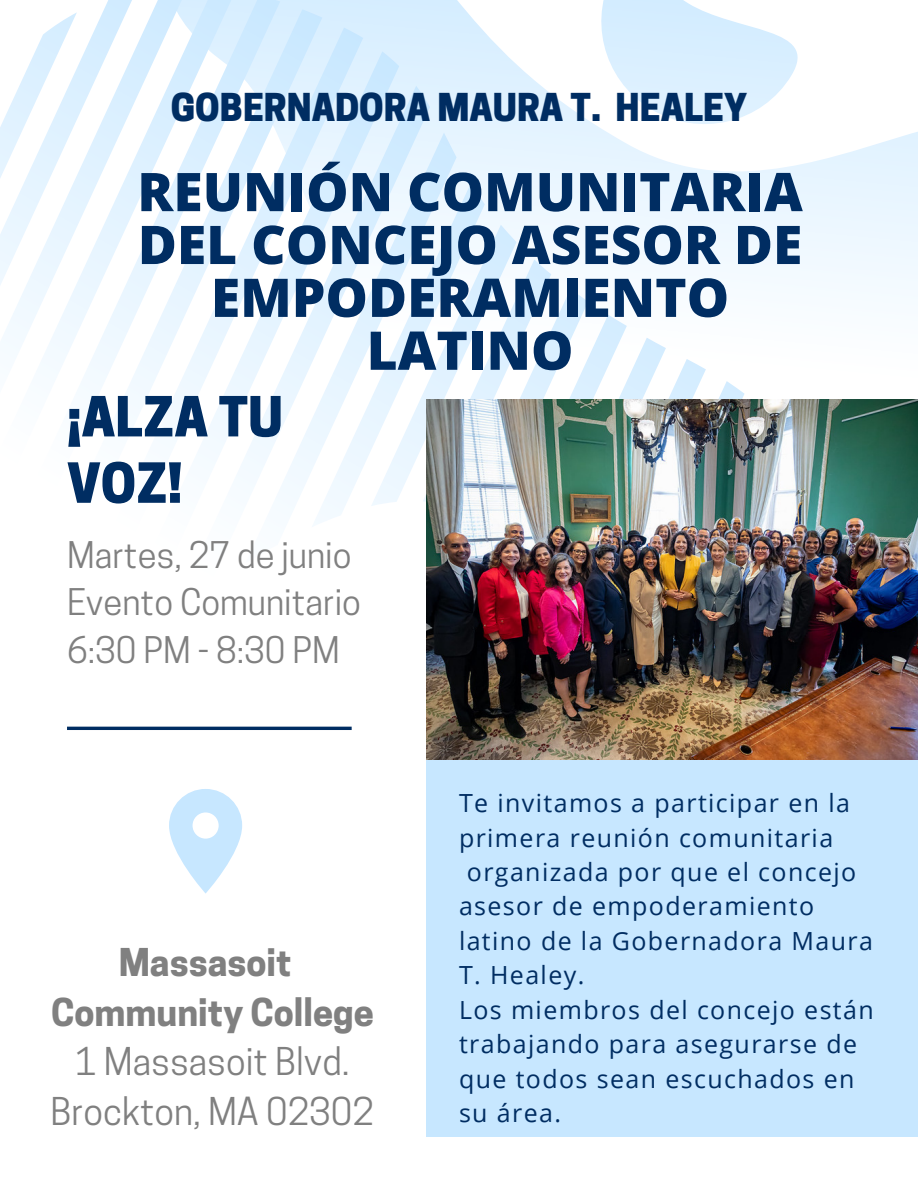
<style>
.page{position:relative;width:918px;height:1188px;background:#fff}
.page>*{position:absolute;margin:0;border:0;box-sizing:border-box;transform-origin:0 0}
.t1{font:800 53.4px/52.8px "Open Sans";color:#002d62;text-align:center}
.t2{font:800 51.9px/66.3px "Cooper Hewitt";color:#002d62}
.t3{font:36px "Cooper Hewitt";color:#808080}
.t4{font:700 36px/49.5px "Cooper Hewitt";color:#808080;text-align:center}
.t5{font:800 36px "Cooper Hewitt";color:#002d62}
.t6{font:34.5px/47.2px "Cooper Hewitt";color:#808080}
.t7{font:24.9px/34.5px "Open Sans";letter-spacing:.055em;color:#002d62}
</style>
<div class="page">
<svg style="left:826px;top:132px;width:92px;height:268px;fill:#f3faff"></svg>
<svg style="left:0;top:0;width:826px;height:524px"></svg>
<svg style="left:587px;top:0;width:234px;height:138px"></svg>
<img style="left:426px;top:400px;width:492px;height:361px">
<div style="left:426px;top:761px;width:492px;height:376px;background:#c7e7ff"></div>
<svg style="left:169px;top:789px;width:73px;height:105px"></svg>
<hr style="left:67px;top:727px;width:285px;height:3px;background:#002d62">
<p class="t5" style="left:171px;top:94px;width:578px">GOBERNADORA MAURA T. HEALEY</p>
<p class="t1" style="left:137px;top:164px;width:667px">REUNIÓN COMUNITARIA<br>DEL CONCEJO ASESOR DE<br>EMPODERAMIENTO<br>LATINO</p>
<p class="t2" style="left:67px;top:390px;width:217px">¡ALZA TU<br>VOZ!</p>
<p class="t6" style="left:67px;top:536px;width:295px">Martes, 27 de junio<br>Evento Comunitario<br>6:30 PM - 8:30 PM</p>
<p class="t4" style="left:51px;top:942px;width:324px">Massasoit<br>Community College</p>
<p class="t3" style="left:75px;top:1048px;width:276px">1 Massasoit Blvd.</p>
<p class="t3" style="left:51px;top:1098px;width:325px">Brockton, MA 02302</p>
<p class="t7" style="left:459px;top:785px;width:393px">Te invitamos a participar en la</p>
<p class="t7" style="left:459px;top:820px;width:376px">primera reunión comunitaria</p>
<p class="t7" style="left:467px;top:854px;width:391px">organizada por que el concejo</p>
<p class="t7" style="left:459px;top:889px;width:357px">asesor de empoderamiento</p>
<p class="t7" style="left:459px;top:923px;width:415px">latino de la Gobernadora Maura</p>
<p class="t7" style="left:459px;top:958px;width:127px">T. Healey.</p>
<p class="t7" style="left:459px;top:992px;width:416px">Los miembros del concejo están trabajando para asegurarse de que todos sean escuchados en su área.</p>
</div>
